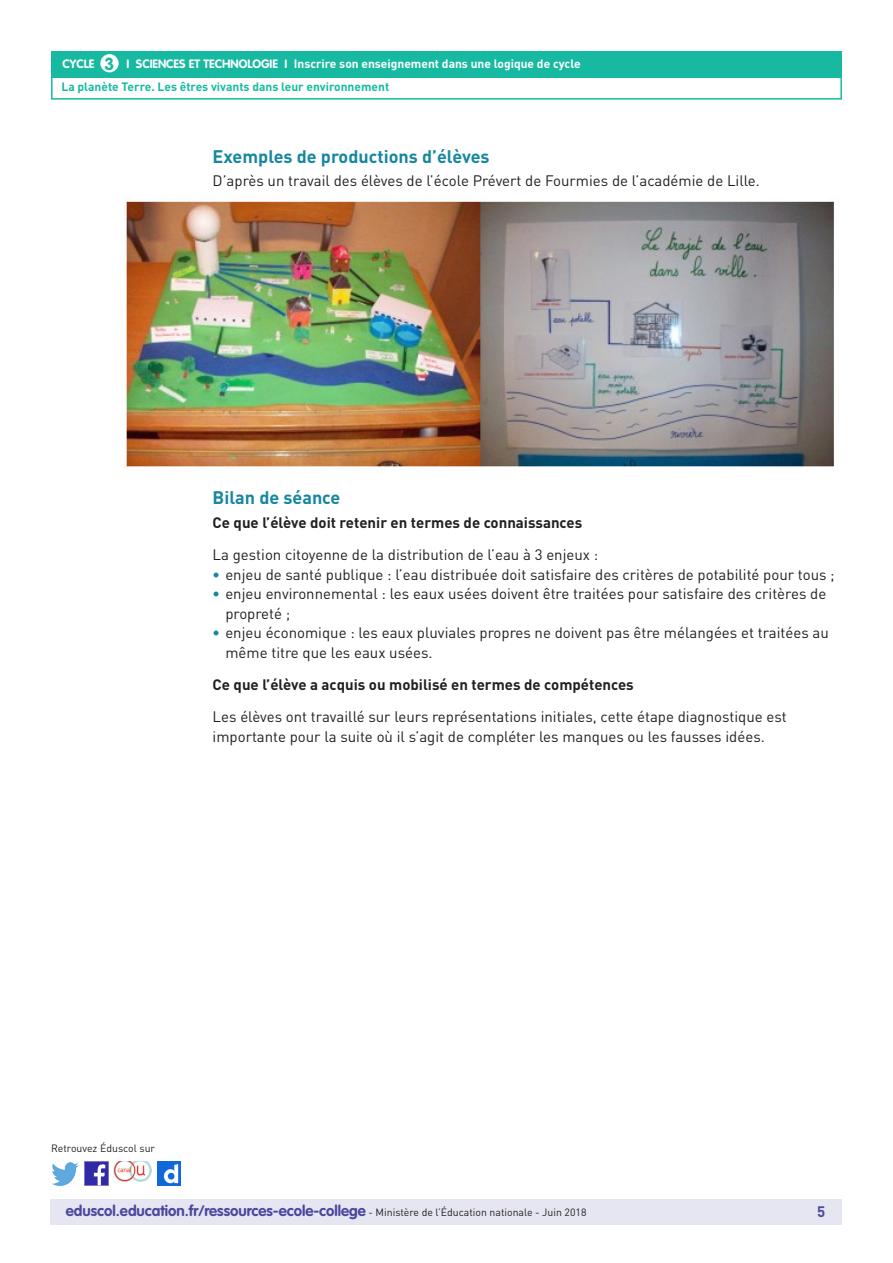
<style>
.page{position:relative;width:893px;height:1263px;background:#fff}
.page>*{position:absolute;margin:0;border:0;box-sizing:border-box;transform-origin:0 0}
._04_Titre_de_niveau{font:700 18px "DIN Pro";color:#16879f}
.t1{font:700 17.25px "VAG Rounded Std";color:#17baa1}
._06_Texte_courant{font:15px/19.5px "DIN Pro";color:#231f20}
._06_Texte_courant-2{font:700 15px "DIN Pro";color:#231f20}
.t2{font:700 15px "VAG Rounded Std";color:#4a489e}
.t3{font:700 15px "DIN Pro";color:#4a489e}
.t4{font:700 12px "DIN Pro";color:#17baa1}
.t5{font:700 12px "DIN Pro";color:#fff}
.t6{font:700 12px "VAG Rounded Std";color:#fff}
.t7{font:10.5px "DIN Pro";color:#231f20}
.s1{font-weight:700;color:#16879f}
.s2{font-family:"DIN Pro";font-weight:400;font-size:10.5px;color:#231f20}
</style>
<div class="page">
<div style="left:50px;top:1199px;width:791px;height:26px;background:#e6e5f2"></div>
<div style="left:51px;top:51px;width:791px;height:27px;background:#17baa1"></div>
<div style="left:100px;top:54px;width:19px;height:18px;background:#fff;border-radius:50%"></div>
<div style="left:51px;top:75px;width:791px;height:25px;border:2px solid #17baa1"></div>
<img style="left:85px;top:1162px;width:23px;height:23px">
<img style="left:51px;top:1163px;width:28px;height:22px">
<img style="left:158px;top:1162px;width:22px;height:23px">
<img style="left:114px;top:1162px;width:38px;height:19px">
<img style="left:125px;top:201px;width:709px;height:266px">
<p class="t1" style="left:105px;top:53px;width:11px">3</p>
<p class="t5" style="left:294px;top:56px;width:288px">Inscrire son enseignement dans une logique de cycle</p>
<p class="t4" style="left:61px;top:79px;width:329px">La planète Terre. Les êtres vivants dans leur environnement</p>
<p class="t6" style="left:63px;top:57px;width:33px">CYCLE</p>
<p class="t6" style="left:127px;top:57px;width:162px">I SCIENCES ET TECHNOLOGIE I</p>
<p class="_04_Titre_de_niveau" style="left:213px;top:144px;width:278px">Exemples de productions d’élèves</p>
<p class="_06_Texte_courant" style="left:213px;top:171px;width:549px">D’après un travail des élèves de l’école Prévert de Fourmies de l’académie de Lille.</p>
<p class="_04_Titre_de_niveau" style="left:213px;top:486px;width:129px">Bilan de séance</p>
<p class="_06_Texte_courant-2" style="left:213px;top:513px;width:371px">Ce que l’élève doit retenir en termes de connaissances</p>
<p class="_06_Texte_courant" style="left:213px;top:545px;width:387px">La gestion citoyenne de la distribution de l’eau à 3 enjeux :</p>
<p class="_06_Texte_courant" style="left:213px;top:564px;width:624px"><span class="s1">•</span> enjeu de santé publique : l’eau distribuée doit satisfaire des critères de potabilité pour tous ;</p>
<p class="_06_Texte_courant" style="left:225px;top:584px;width:602px;text-indent:-13px"><span class="s1">•</span> enjeu environnemental : les eaux usées doivent être traitées pour satisfaire des critères de propreté ;</p>
<p class="_06_Texte_courant" style="left:225px;top:623px;width:605px;text-indent:-13px"><span class="s1">•</span> enjeu économique : les eaux pluviales propres ne doivent pas être mélangées et traitées au même titre que les eaux usées.</p>
<p class="_06_Texte_courant-2" style="left:213px;top:675px;width:423px">Ce que l’élève a acquis ou mobilisé en termes de compétences</p>
<p class="_06_Texte_courant" style="left:213px;top:707px;width:576px">Les élèves ont travaillé sur leurs représentations initiales, cette étape diagnostique est importante pour la suite où il s’agit de compléter les manques ou les fausses idées.</p>
<p class="t7" style="left:51px;top:1141px;width:106px">Retrouvez Éduscol sur</p>
<p class="t2" style="left:66px;top:1202px;width:522px">eduscol.education.fr/ressources-ecole-college <span class="s2">- Ministère de l’Éducation nationale - Juin 2018</span></p>
<p class="t3" style="left:817px;top:1201px;width:10px">5</p>
</div>
